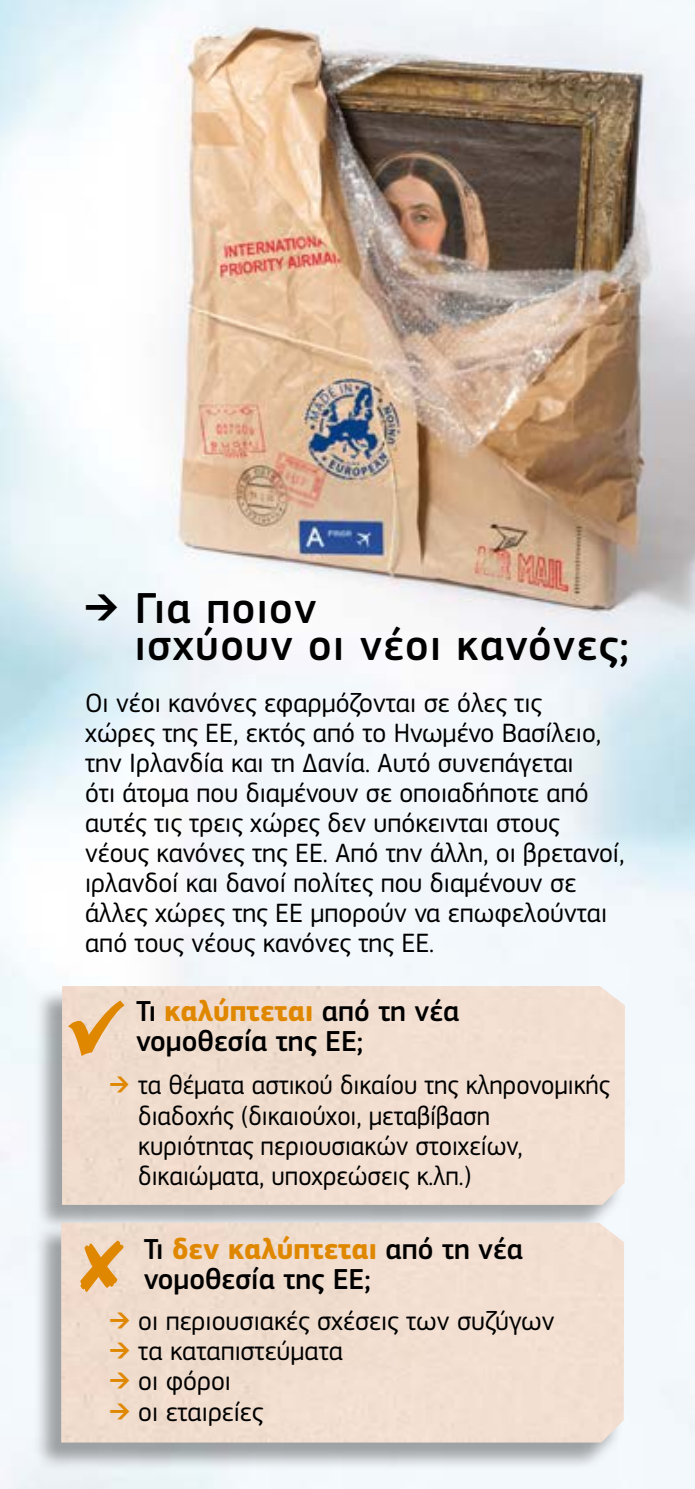
<style>
.page{position:relative;width:695px;height:1489px;background:#fff}
.page>*{position:absolute;margin:0;border:0;box-sizing:border-box;transform-origin:0 0}
.t1{font:500 45px/37.5px "EC Square Sans Pro";letter-spacing:.03em;color:#000}
.t2{font:500 30px/30px "EC Square Sans Pro";color:#000}
.t3{font:27.5px/30px "EC Square Sans Pro";color:#000}
.t4{font:27.5px/30px "EC Square Sans Pro";color:#000;scale:.96 1}
.s1{font-weight:400}
.s2{font-weight:700;font-size:70px;color:#e08700}
.s3{font-weight:700;color:#e08700}
.s4{color:#e08700}
</style>
<div class="page">
<img style="left:0;top:0;width:694px;height:1488px">
<div style="left:34px;top:986px;width:590px;height:246px;background:#000;opacity:.35"></div>
<div style="left:62px;top:985px;width:563px;height:219px;background:#f1ded0"></div>
<div style="left:33px;top:1223px;width:590px;height:246px;background:#000;opacity:.35"></div>
<div style="left:61px;top:1222px;width:563px;height:220px;background:#f1ded0"></div>
<svg style="left:63px;top:996px;width:65px;height:64px"></svg>
<div style="left:80px;top:1239px;width:44px;height:52px;background:#efdccd"></div>
<h1 class="t1" style="left:135px;top:590px;width:495px;text-indent:-50px"><span class="s1">➔</span> Για ποιον<br>ισχύουν οι νέοι κανόνες;</h1>
<p class="t3" style="left:85px;top:687px;width:540px">Οι νέοι κανόνες εφαρμόζονται σε όλες τις<br>χώρες της ΕΕ, εκτός από το Ηνωμένο Βασίλειο, την Ιρλανδία και τη Δανία. Αυτό συνεπάγεται<br>ότι άτομα που διαμένουν σε οποιαδήποτε από αυτές τις τρεις χώρες δεν υπόκεινται στους νέους κανόνες της ΕΕ. Από την άλλη, οι βρετανοί, ιρλανδοί και δανοί πολίτες που διαμένουν σε άλλες χώρες της ΕΕ μπορούν να επωφελούνται από τους νέους κανόνες της ΕΕ.</p>
<p class="t2" style="left:136px;top:996px;width:325px;text-indent:-68px"><span class="s2">✓</span> Τι <span class="s3">καλύπτεται</span> από τη νέα νομοθεσία της ΕΕ;</p>
<p class="t4" style="left:138px;top:1070px;width:492px;text-indent:-28px"><span class="s4">➔</span> τα θέματα αστικού δικαίου της κληρονομικής διαδοχής (δικαιούχοι, μεταβίβαση κυριότητας περιουσιακών στοιχείων, δικαιώματα, υποχρεώσεις κ.λπ.)</p>
<p class="t2" style="left:144px;top:1234px;width:381px">Τι <span class="s3">δεν καλύπτεται</span> από τη νέα νομοθεσία της ΕΕ;</p>
<p class="t3" style="left:110px;top:1306px;width:446px"><span class="s4">➔</span> οι περιουσιακές σχέσεις των συζύγων</p>
<p class="t3" style="left:110px;top:1336px;width:235px"><span class="s4">➔</span> τα καταπιστεύματα</p>
<p class="t3" style="left:110px;top:1366px;width:123px"><span class="s4">➔</span> οι φόροι</p>
<p class="t3" style="left:110px;top:1396px;width:155px"><span class="s4">➔</span> οι εταιρείες</p>
</div>
